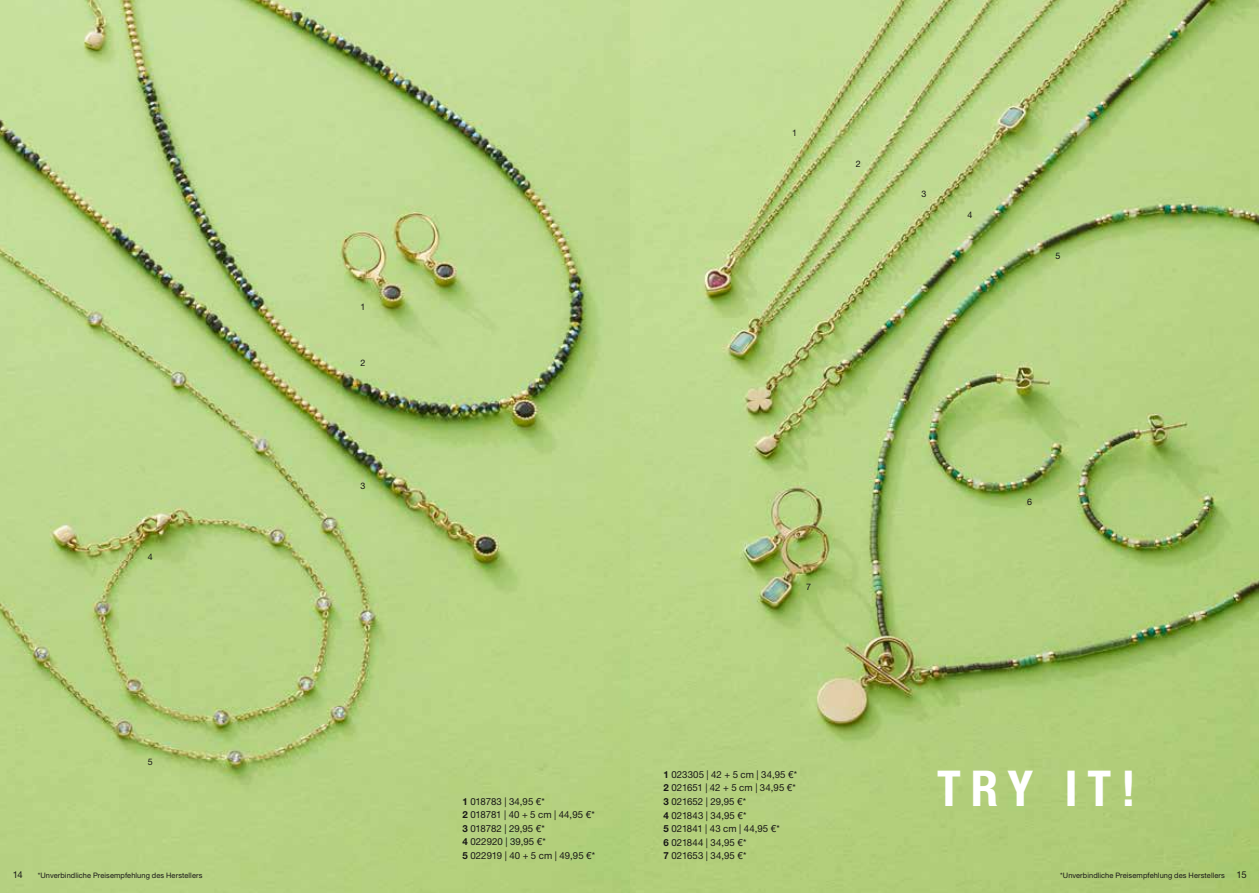
<style>
.page{position:relative;width:1259px;height:893px;background:#fff}
.page>*{position:absolute;margin:0;border:0;box-sizing:border-box;transform-origin:0 0}
.t1{font:700 condensed 49.5px "Helvetica Neue LT Std";color:#fff}
.t2{font:9.75px/13.5px "Helvetica Neue LT Std";letter-spacing:.01em;color:#181716}
.t3{font:9.45px "Helvetica Neue LT Std";color:#181716}
.t4{font:9px "Helvetica Neue LT Std";color:#181716}
.t5{font:7.5px "Helvetica Neue LT Std";letter-spacing:.01em;color:#181716}
.s1{font-weight:700}
.s2{font-size:9.45px}
</style>
<div class="page">
<img style="left:0;top:0;width:1259px;height:893px">
<p class="t4" style="left:148px;top:552px;width:6px">4</p>
<p class="t4" style="left:148px;top:757px;width:6px">5</p>
<p class="t4" style="left:360px;top:302px;width:6px">1</p>
<p class="t4" style="left:360px;top:357px;width:6px">2</p>
<p class="t4" style="left:360px;top:480px;width:6px">3</p>
<p class="t4" style="left:792px;top:128px;width:6px">1</p>
<p class="t4" style="left:856px;top:158px;width:6px">2</p>
<p class="t4" style="left:921px;top:188px;width:6px">3</p>
<p class="t4" style="left:967px;top:210px;width:6px">4</p>
<p class="t4" style="left:1055px;top:251px;width:6px">5</p>
<p class="t4" style="left:806px;top:581px;width:6px">7</p>
<p class="t2" style="left:462px;top:795px;width:134px"><span class="s1">1</span> 018783 | 34,95 €*<br><span class="s1">2</span> 018781 | 40 + 5 cm | 44,95 €*<br><span class="s1">3</span> 018782 | 29,95 €*<br><span class="s1">4</span> 022920 | 39,95 €*<br><span class="s1">5</span> 022919 | 40 + 5 cm | 49,95 €*</p>
<p class="t2" style="left:663px;top:768px;width:135px"><span class="s1">1</span> 023305 | 42 + 5 cm | 34,95 €*<br><span class="s1">2</span> 021651 | 42 + 5 cm | 34,95 €*<br><span class="s1">3</span> 021652 | 29,95 €*<br><span class="s1">4</span> 021843 | 34,95 €*<br><span class="s1">5</span> 021841 | 43 cm | 44,95 €*<br><span class="s1">6</span> 021844 | 34,95 €*<br><span class="s1">7</span> 021653 | 34,95 €*</p>
<p class="t4" style="left:1027px;top:496px;width:6px">6</p>
<h1 class="t1" style="left:937px;top:759px;width:200px">TRY IT!</h1>
<p class="t3" style="left:13px;top:869px;width:12px">14</p>
<p class="t5" style="left:38px;top:871px;width:166px">*Unverbindliche Preisempfehlung des Herstellers</p>
<p class="t5" style="left:34px;top:871px;width:166px">*Unverbindliche Preisempfehlung des Herstellers</p>
<p class="t5" style="left:1060px;top:871px;width:188px">*Unverbindliche Preisempfehlung des Herstellers <span class="s2">15</span></p>
</div>
